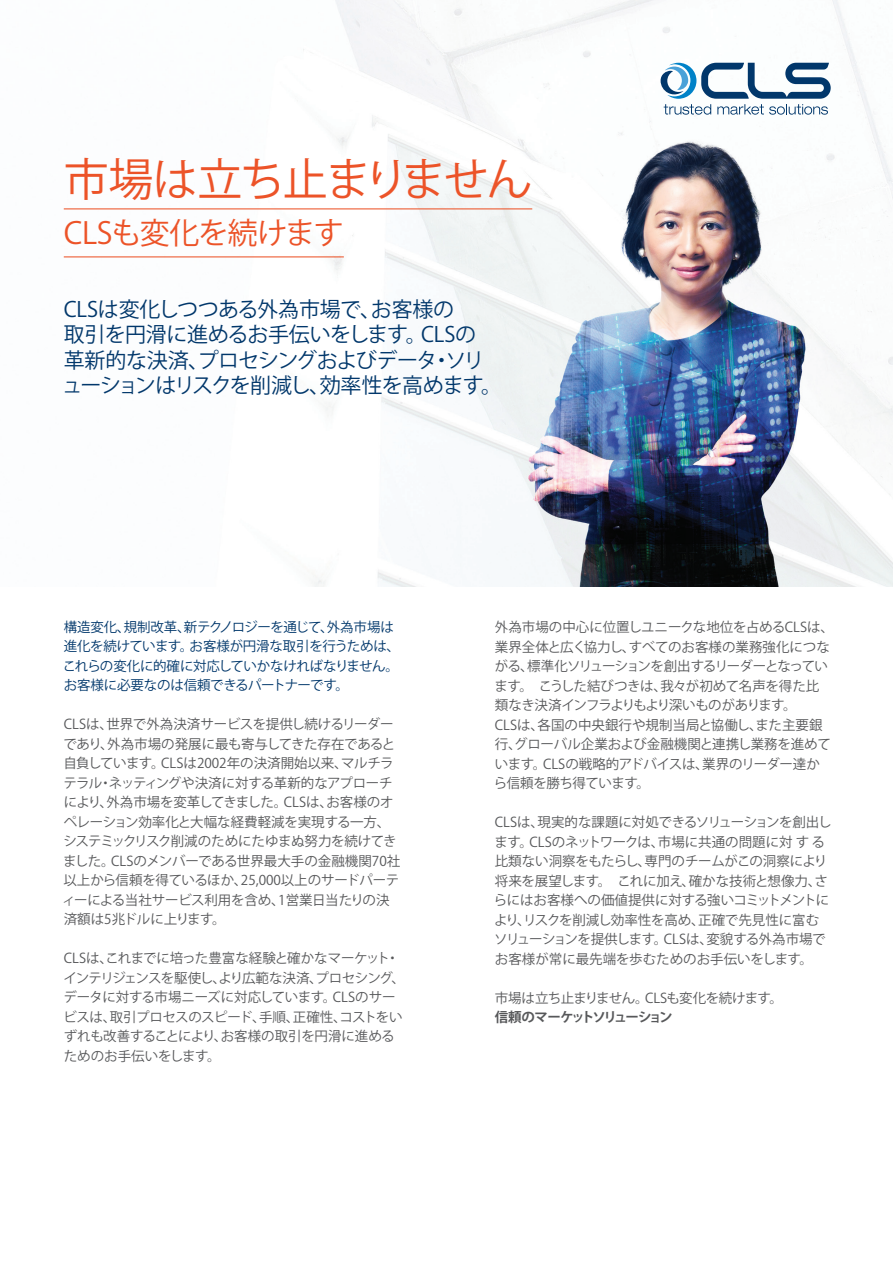
<style>
.page{position:relative;width:893px;height:1263px;background:#fff}
.page>*{position:absolute;margin:0;border:0;box-sizing:border-box;transform-origin:0 0}
.t1{font:45px "Koz Go Pr 6 N";letter-spacing:-.045em;color:#ec5328}
.t2{font:30px "Koz Go Pr 6 N";letter-spacing:-.03em;color:#ec5328}
.t3{font:21px/25.5px "Koz Go Pr 6 N";letter-spacing:-.03em;color:#01376b}
.t4{font:13.5px/19.5px "Koz Go Pr 6 N";letter-spacing:-.02em;color:#57585a}
.t5{font:13.5px/19.5px "Koz Go Pr 6 N";letter-spacing:-.02em;color:#01376b}
.t6{font:700 13.5px "Koz Go Pr 6 N";letter-spacing:-.14em;color:#57585a}
</style>
<div class="page">
<img style="left:63px;top:0;width:830px;height:587px">
<svg style="left:661px;top:63px;width:170px;height:52px"></svg>
<hr style="left:64px;top:208px;width:468px;height:1px;background:#ec5328">
<hr style="left:64px;top:256px;width:280px;height:1px;background:#ec5328">
<p class="t1" style="left:64px;top:154px;width:470px">市場は立ち止まりません</p>
<p class="t2" style="left:64px;top:216px;width:282px">CLSも変化を続けます</p>
<p class="t3" style="left:62px;top:297px;width:442px">CLSは変化しつつある外為市場で、お客様の<br>取引を円滑に進めるお手伝いをします。CLSの<br>革新的な決済、プロセシングおよびデータ・ソリューションはリスクを削減し、効率性を高めます。</p>
<p class="t5" style="left:63px;top:617px;width:339px">構造変化、規制改革、新テクノロジーを通じて、外為市場は進化を続けています。お客様が円滑な取引を行うためは、これらの変化に的確に対応していかなければなりません。お客様に必要なのは信頼できるパートナーです。</p>
<p class="t4" style="left:62px;top:715px;width:340px">CLSは、世界で外為決済サービスを提供し続けるリーダーであり、外為市場の発展に最も寄与してきた存在であると自負しています。CLSは2002年の決済開始以来、マルチラテラル・ネッティングや決済に対する革新的なアプローチにより、外為市場を変革してきました。CLSは、お客様のオペレーション効率化と大幅な経費軽減を実現する一方、システミックリスク削減のためにたゆまぬ努力を続けてきました。CLSのメンバーである世界最大手の金融機関70社以上から信頼を得ているほか、25,000以上のサードパーティーによる当社サービス利用を含め、1営業日当たりの決済額は5兆ドルに上ります。　</p>
<p class="t4" style="left:64px;top:949px;width:343px">CLSは、これまでに培った豊富な経験と確かなマーケット・インテリジェンスを駆使し、より広範な決済、プロセシング、データに対する市場ニーズに対応しています。CLSのサービスは、取引プロセスのスピード、手順、正確性、コストをいずれも改善することにより、お客様の取引を円滑に進めるためのお手伝いをします。　</p>
<p class="t4" style="left:494px;top:618px;width:341px">外為市場の中心に位置しユニークな地位を占めるCLSは、業界全体と広く協力し、すべてのお客様の業務強化につながる、標準化ソリューションを創出するリーダーとなっています。　こうした結びつきは、我々が初めて名声を得た比類なき決済インフラよりもより深いものがあります。<br>CLSは、各国の中央銀行や規制当局と協働し、また主要銀行、グローバル企業および金融機関と連携し業務を進めています。CLSの戦略的アドバイスは、業界のリーダー達から信頼を勝ち得ています。　</p>
<p class="t4" style="left:494px;top:813px;width:339px">CLSは、現実的な課題に対処できるソリューションを創出します。CLSのネットワークは、市場に共通の問題に対 す る比類ない洞察をもたらし、専門のチームがこの洞察により将来を展望します。　これに加え、確かな技術と想像力、さらにはお客様への価値提供に対する強いコミットメントにより、リスクを削減し効率性を高め、正確で先見性に富むソリューションを提供します。CLSは、変貌する外為市場でお客様が常に最先端を歩むためのお手伝いをします。</p>
<p class="t4" style="left:495px;top:988px;width:290px">市場は立ち止まりません。CLSも変化を続けます。</p>
<p class="t6" style="left:495px;top:1010px;width:179px">信頼のマーケットソリューション</p>
</div>
